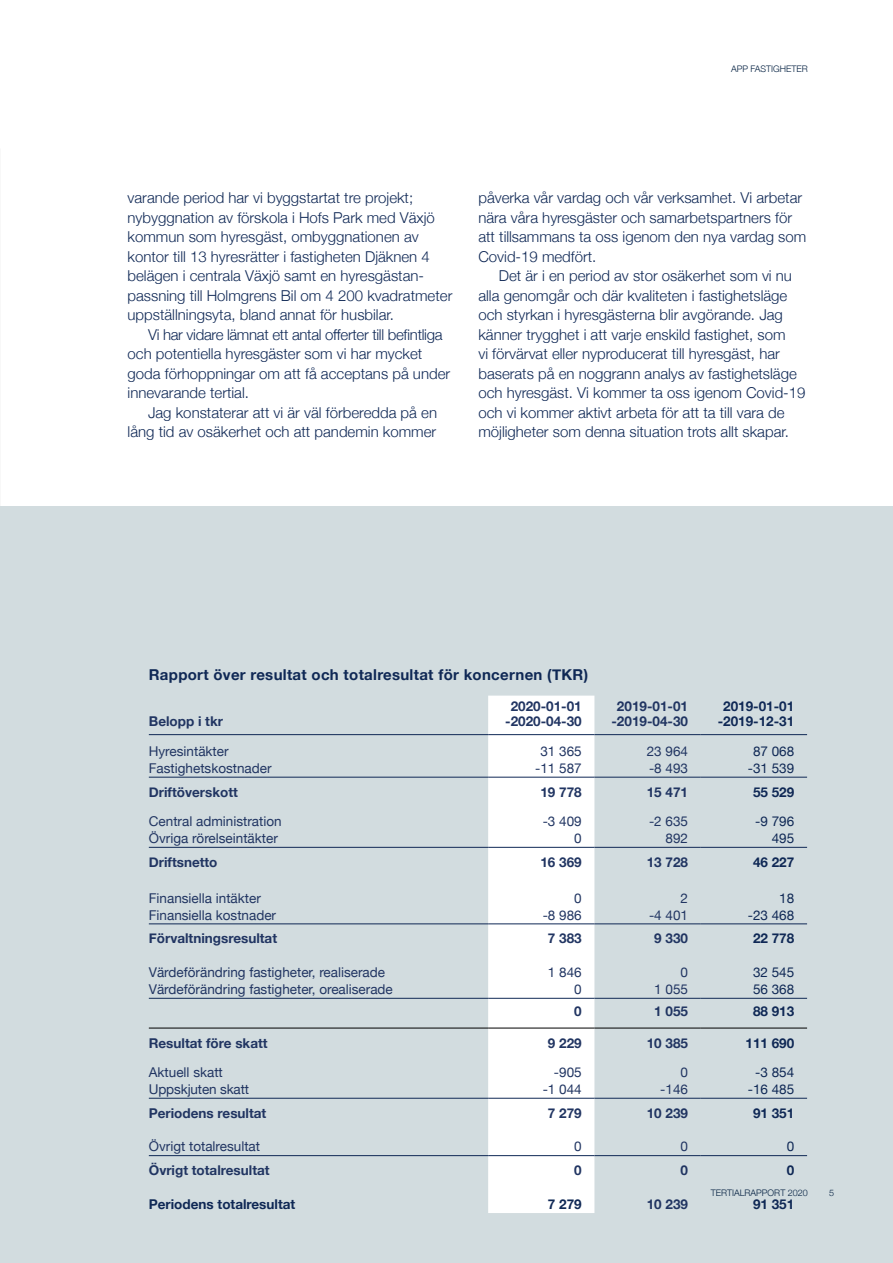
<style>
.page{position:relative;width:893px;height:1263px;background:#fff}
.page>*{position:absolute;margin:0;border:0;box-sizing:border-box;transform-origin:0 0}
.t1{font:300 15px/19.5px "Helvetica Neue";color:#0f2855}
.t2{font:700 15px "Helvetica Neue";letter-spacing:.02em;color:#0f2855}
.t3{font:13.5px "Helvetica Neue";color:#213562}
.t4{font:700 13.5px/15px "Helvetica Neue";color:#213562;text-align:center}
.t5{font:700 13.5px/15px "Helvetica Neue";color:#0f2855;text-align:center}
.t6{font:13.5px "Helvetica Neue";color:#0f2855}
.t7{font:300 9px "Helvetica Neue";color:#052142}
</style>
<div class="page">
<div style="left:0;top:507px;width:893px;height:756px;background:#d2dcdf"></div>
<div style="left:488px;top:696px;width:106px;height:517px;background:#fff"></div>
<hr style="left:149px;top:734px;width:339px;height:1px;background:#0f2855">
<hr style="left:488px;top:734px;width:106px;height:1px;background:#0f2855">
<hr style="left:594px;top:734px;width:107px;height:1px;background:#0f2855">
<hr style="left:701px;top:734px;width:106px;height:1px;background:#0f2855">
<hr style="left:149px;top:777px;width:339px;height:1px;background:#0f2855">
<hr style="left:488px;top:777px;width:106px;height:1px;background:#0f2855">
<hr style="left:594px;top:777px;width:107px;height:1px;background:#0f2855">
<hr style="left:701px;top:777px;width:106px;height:1px;background:#0f2855">
<hr style="left:149px;top:847px;width:339px;height:1px;background:#0f2855">
<hr style="left:488px;top:847px;width:106px;height:1px;background:#0f2855">
<hr style="left:594px;top:847px;width:107px;height:1px;background:#0f2855">
<hr style="left:701px;top:847px;width:106px;height:1px;background:#0f2855">
<hr style="left:149px;top:924px;width:339px;height:1px;background:#0f2855">
<hr style="left:488px;top:924px;width:106px;height:1px;background:#0f2855">
<hr style="left:594px;top:924px;width:107px;height:1px;background:#0f2855">
<hr style="left:701px;top:924px;width:106px;height:1px;background:#0f2855">
<hr style="left:149px;top:998px;width:339px;height:1px;background:#0f2855">
<hr style="left:488px;top:998px;width:106px;height:1px;background:#0f2855">
<hr style="left:594px;top:998px;width:107px;height:1px;background:#0f2855">
<hr style="left:701px;top:998px;width:106px;height:1px;background:#0f2855">
<hr style="left:149px;top:1028px;width:339px;height:1px;background:#000">
<hr style="left:488px;top:1028px;width:106px;height:1px;background:#000">
<hr style="left:594px;top:1028px;width:107px;height:1px;background:#000">
<hr style="left:701px;top:1028px;width:106px;height:1px;background:#000">
<hr style="left:149px;top:1098px;width:339px;height:1px;background:#0f2855">
<hr style="left:488px;top:1098px;width:106px;height:1px;background:#0f2855">
<hr style="left:594px;top:1098px;width:107px;height:1px;background:#0f2855">
<hr style="left:701px;top:1098px;width:106px;height:1px;background:#0f2855">
<hr style="left:149px;top:1155px;width:339px;height:1px;background:#0f2855">
<hr style="left:488px;top:1155px;width:106px;height:1px;background:#0f2855">
<hr style="left:594px;top:1155px;width:107px;height:1px;background:#0f2855">
<hr style="left:701px;top:1155px;width:106px;height:1px;background:#0f2855">
<p class="t7" style="left:731px;top:62px;width:78px">APP FASTIGHETER</p>
<p class="t1" style="left:128px;top:187px;width:326px">varande period har vi byggstartat tre projekt; nybyggnation av förskola i Hofs Park med Växjö kommun som hyresgäst, ombyggnationen av kontor till 13 hyresrätter i fastigheten Djäknen 4 belägen i centrala Växjö samt en hyresgästan&shy;passning till Holmgrens Bil om 4 200 kvadratmeter uppställningsyta, bland annat för husbilar.</p>
<p class="t1" style="left:128px;top:323px;width:324px;text-indent:20px">Vi har vidare lämnat ett antal offerter till befintliga och potentiella hyresgäster som vi har mycket goda förhoppningar om att få acceptans på under innevarande tertial.</p>
<p class="t1" style="left:128px;top:401px;width:311px;text-align:right">Jag konstaterar att vi är väl förberedda på en lång tid av osäkerhet och att pandemin kommer</p>
<p class="t1" style="left:478px;top:187px;width:329px">påverka vår vardag och vår verksamhet. Vi arbetar nära våra hyresgäster och samarbetspartners för att tillsammans ta oss igenom den nya vardag som Covid-19 medfört.</p>
<p class="t1" style="left:478px;top:265px;width:329px;text-indent:20px">Det är i en period av stor osäkerhet som vi nu alla genomgår och där kvaliteten i fastighetsläge och styrkan i hyresgästerna blir avgörande. Jag känner trygghet i att varje enskild fastighet, som<br>vi förvärvat eller nyproducerat till hyresgäst, har baserats på en noggrann analys av fastighetsläge och hyresgäst. Vi kommer ta oss igenom Covid-19 och vi kommer aktivt arbeta för att ta till vara de möjligheter som denna situation trots allt skapar.</p>
<p class="t2" style="left:149px;top:663px;width:441px">Rapport över resultat och totalresultat för koncernen (TKR)</p>
<p class="t4" style="left:149px;top:714px;width:76px">Belopp i tkr</p>
<p class="t4" style="left:505px;top:699px;width:78px">2020-01-01 -2020-04-30</p>
<p class="t4" style="left:611px;top:699px;width:78px">2019-01-01 -2019-04-30</p>
<p class="t5" style="left:718px;top:699px;width:78px">2019-01-01 -2019-12-31</p>
<p class="t3" style="left:149px;top:741px;width:81px">Hyresintäkter</p>
<p class="t3" style="left:540px;top:741px;width:43px">31 365</p>
<p class="t3" style="left:647px;top:741px;width:43px">23 964</p>
<p class="t6" style="left:753px;top:741px;width:43px">87 068</p>
<p class="t3" style="left:149px;top:758px;width:124px">Fastighetskostnader</p>
<p class="t3" style="left:535px;top:758px;width:48px">-11 587</p>
<p class="t3" style="left:649px;top:758px;width:41px">-8 493</p>
<p class="t6" style="left:748px;top:758px;width:48px">-31 539</p>
<p class="t4" style="left:149px;top:785px;width:91px">Driftöverskott</p>
<p class="t4" style="left:540px;top:785px;width:43px">19 778</p>
<p class="t4" style="left:647px;top:785px;width:43px">15 471</p>
<p class="t5" style="left:753px;top:785px;width:43px">55 529</p>
<p class="t3" style="left:149px;top:812px;width:134px">Central administration</p>
<p class="t3" style="left:543px;top:812px;width:41px">-3 409</p>
<p class="t3" style="left:649px;top:812px;width:41px">-2 635</p>
<p class="t6" style="left:755px;top:812px;width:41px">-9 796</p>
<p class="t3" style="left:149px;top:829px;width:131px">Övriga rörelseintäkter</p>
<p class="t3" style="left:574px;top:829px;width:9px">0</p>
<p class="t3" style="left:665px;top:829px;width:24px">892</p>
<p class="t6" style="left:772px;top:829px;width:24px">495</p>
<p class="t4" style="left:149px;top:855px;width:70px">Driftsnetto</p>
<p class="t4" style="left:540px;top:855px;width:43px">16 369</p>
<p class="t4" style="left:647px;top:855px;width:43px">13 728</p>
<p class="t5" style="left:753px;top:855px;width:43px">46 227</p>
<p class="t3" style="left:149px;top:888px;width:114px">Finansiella intäkter</p>
<p class="t3" style="left:574px;top:888px;width:9px">0</p>
<p class="t3" style="left:680px;top:888px;width:9px">2</p>
<p class="t6" style="left:779px;top:888px;width:17px">18</p>
<p class="t3" style="left:149px;top:905px;width:129px">Finansiella kostnader</p>
<p class="t3" style="left:543px;top:905px;width:41px">-8 986</p>
<p class="t3" style="left:649px;top:905px;width:41px">-4 401</p>
<p class="t6" style="left:748px;top:905px;width:48px">-23 468</p>
<p class="t4" style="left:149px;top:931px;width:130px">Förvaltningsresultat</p>
<p class="t4" style="left:548px;top:931px;width:35px">7 383</p>
<p class="t4" style="left:654px;top:931px;width:35px">9 330</p>
<p class="t5" style="left:753px;top:931px;width:43px">22 778</p>
<p class="t3" style="left:149px;top:962px;width:238px">Värdeförändring fastigheter, realiserade</p>
<p class="t3" style="left:548px;top:962px;width:35px">1 846</p>
<p class="t3" style="left:680px;top:962px;width:9px">0</p>
<p class="t6" style="left:753px;top:962px;width:43px">32 545</p>
<p class="t3" style="left:149px;top:979px;width:246px">Värdeförändring fastigheter, orealiserade</p>
<p class="t3" style="left:574px;top:979px;width:9px">0</p>
<p class="t3" style="left:654px;top:979px;width:35px">1 055</p>
<p class="t6" style="left:753px;top:979px;width:43px">56 368</p>
<p class="t4" style="left:574px;top:1004px;width:9px">0</p>
<p class="t4" style="left:654px;top:1004px;width:35px">1 055</p>
<p class="t5" style="left:753px;top:1004px;width:43px">88 913</p>
<p class="t4" style="left:149px;top:1036px;width:120px">Resultat före skatt</p>
<p class="t4" style="left:548px;top:1036px;width:35px">9 229</p>
<p class="t4" style="left:647px;top:1036px;width:43px">10 385</p>
<p class="t5" style="left:745px;top:1036px;width:50px">111 690</p>
<p class="t3" style="left:149px;top:1062px;width:76px">Aktuell skatt</p>
<p class="t3" style="left:554px;top:1062px;width:29px">-905</p>
<p class="t3" style="left:680px;top:1062px;width:9px">0</p>
<p class="t6" style="left:755px;top:1062px;width:41px">-3 854</p>
<p class="t3" style="left:149px;top:1079px;width:102px">Uppskjuten skatt</p>
<p class="t3" style="left:543px;top:1079px;width:41px">-1 044</p>
<p class="t3" style="left:660px;top:1079px;width:29px">-146</p>
<p class="t6" style="left:748px;top:1079px;width:48px">-16 485</p>
<p class="t4" style="left:149px;top:1106px;width:119px">Periodens resultat</p>
<p class="t4" style="left:548px;top:1106px;width:35px">7 279</p>
<p class="t4" style="left:647px;top:1106px;width:43px">10 239</p>
<p class="t5" style="left:753px;top:1106px;width:43px">91 351</p>
<p class="t3" style="left:149px;top:1137px;width:113px">Övrigt totalresultat</p>
<p class="t3" style="left:574px;top:1137px;width:9px">0</p>
<p class="t3" style="left:680px;top:1137px;width:9px">0</p>
<p class="t6" style="left:787px;top:1137px;width:9px">0</p>
<p class="t4" style="left:149px;top:1163px;width:122px">Övrigt totalresultat</p>
<p class="t4" style="left:574px;top:1163px;width:9px">0</p>
<p class="t4" style="left:680px;top:1163px;width:9px">0</p>
<p class="t5" style="left:787px;top:1163px;width:9px">0</p>
<p class="t5" style="left:149px;top:1197px;width:148px">Periodens totalresultat</p>
<p class="t5" style="left:548px;top:1197px;width:35px">7 279</p>
<p class="t4" style="left:647px;top:1197px;width:43px">10 239</p>
<p class="t5" style="left:753px;top:1197px;width:43px">91 351</p>
<p class="t7" style="left:711px;top:1185px;width:99px">TERTIALRAPPORT 2020</p>
<p class="t7" style="left:829px;top:1186px;width:7px">5</p>
</div>
